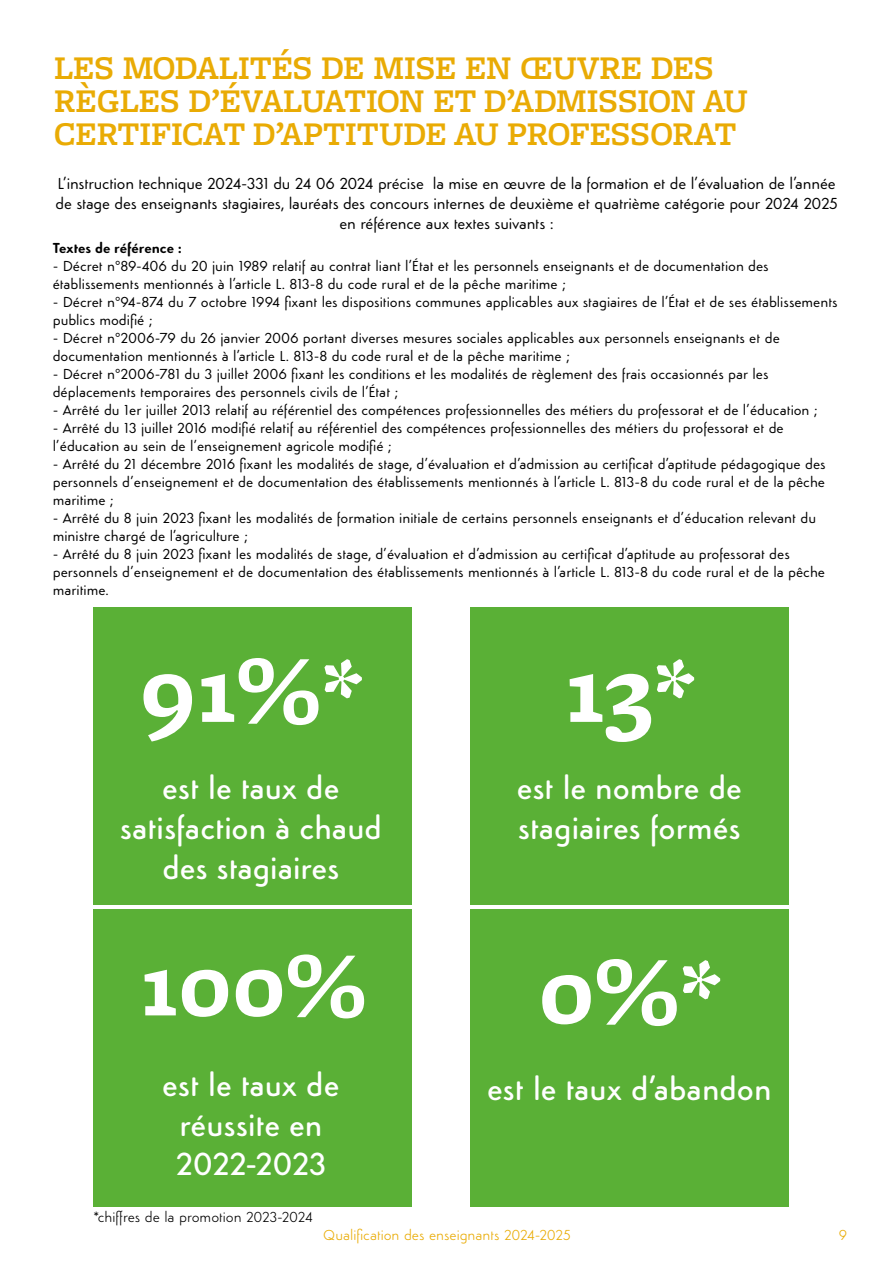
<style>
.page{position:relative;width:893px;height:1263px;background:#fff}
.page>*{position:absolute;margin:0;border:0;box-sizing:border-box;transform-origin:0 0}
.t1{font:700 97.5px "Freight Micro Pro";color:#fff}
.t2{font:700 93px "Freight Micro Pro";color:#fff}
.t3{font:600 34.5px/33px "Freight Macro Pro";color:#e9ab04}
.t4{font:500 33px/39.6px "Simplo Soft";letter-spacing:-.005em;color:#fff;text-align:center}
.t5{font:16.5px/19.8px "Simplo Soft";letter-spacing:-.01em;color:#000;text-align:center}
.t6{font:15px/18px "Simplo Soft";color:#000}
.t7{font:300 15px "Simplo Soft";letter-spacing:-.005em;color:#e9ab04}
.t8{font:300 15px "Simplo Soft";letter-spacing:-.005em;color:#000}
.t9{font:700 15px "Simplo Soft";letter-spacing:-.01em;color:#000}
</style>
<div class="page">
<div style="left:93px;top:607px;width:319px;height:298px;background:#5ab036"></div>
<div style="left:470px;top:607px;width:319px;height:298px;background:#5ab036"></div>
<div style="left:93px;top:909px;width:319px;height:297px;background:#5ab036"></div>
<div style="left:470px;top:909px;width:319px;height:297px;background:#5ab036"></div>
<h3 class="t3" style="left:54px;top:50px;width:695px">LES MODALITÉS DE MISE EN ŒUVRE DES<br>RÈGLES D’ÉVALUATION ET D’ADMISSION AU<br>CERTIFICAT D’APTITUDE AU PROFESSORAT</h3>
<p class="t5" style="left:55px;top:174px;width:784px">L’instruction technique 2024-331 du 24 06 2024 précise la mise en œuvre de la formation et de l’évaluation de l’année de stage des enseignants stagiaires, lauréats des concours internes de deuxième et quatrième catégorie pour 2024 2025 en référence aux textes suivants :</p>
<p class="t9" style="left:53px;top:239px;width:131px">Textes de référence :</p>
<p class="t6" style="left:53px;top:257px;width:717px">- Décret n°89-406 du 20 juin 1989 relatif au contrat liant l’État et les personnels enseignants et de documentation des établissements mentionnés à l’article L. 813-8 du code rural et de la pêche maritime ;</p>
<p class="t6" style="left:53px;top:293px;width:786px">- Décret n°94-874 du 7 octobre 1994 fixant les dispositions communes applicables aux stagiaires de l’État et de ses établissements publics modifié ;</p>
<p class="t6" style="left:53px;top:329px;width:729px">- Décret n°2006-79 du 26 janvier 2006 portant diverses mesures sociales applicables aux personnels enseignants et de documentation mentionnés à l’article L. 813-8 du code rural et de la pêche maritime ;</p>
<p class="t6" style="left:53px;top:365px;width:717px">- Décret n°2006-781 du 3 juillet 2006 fixant les conditions et les modalités de règlement des frais occasionnés par les déplacements temporaires des personnels civils de l’État ;</p>
<p class="t6" style="left:53px;top:401px;width:766px">- Arrêté du 1er juillet 2013 relatif au référentiel des compétences professionnelles des métiers du professorat et de l’éducation ;</p>
<p class="t6" style="left:53px;top:419px;width:733px">- Arrêté du 13 juillet 2016 modifié relatif au référentiel des compétences professionnelles des métiers du professorat et de l’éducation au sein de l’enseignement agricole modifié ;</p>
<p class="t6" style="left:53px;top:455px;width:774px;text-align:justify">- Arrêté du 21 décembre 2016 fixant les modalités de stage, d’évaluation et d’admission au certificat d’aptitude pédagogique des personnels d’enseignement et de documentation des établissements mentionnés à l’article L. 813-8 du code rural et de la pêche maritime ;</p>
<p class="t6" style="left:53px;top:509px;width:765px">- Arrêté du 8 juin 2023 fixant les modalités de formation initiale de certains personnels enseignants et d’éducation relevant du ministre chargé de l’agriculture ;</p>
<p class="t6" style="left:53px;top:545px;width:774px">- Arrêté du 8 juin 2023 fixant les modalités de stage, d’évaluation et d’admission au certificat d’aptitude au professorat des personnels d’enseignement et de documentation des établissements mentionnés à l’article L. 813-8 du code rural et de la pêche maritime.</p>
<h1 class="t1" style="left:140px;top:622px;width:224px">91%*</h1>
<h3 class="t4" style="left:120px;top:768px;width:264px">est le taux de satisfaction à chaud des stagiaires</h3>
<h2 class="t2" style="left:139px;top:920px;width:228px">100%</h2>
<h3 class="t4" style="left:162px;top:1065px;width:179px">est le taux de réussite en<br>2022-2023</h3>
<p class="t8" style="left:93px;top:1209px;width:221px">*chiffres de la promotion 2023-2024</p>
<h1 class="t1" style="left:564px;top:622px;width:132px">13*</h1>
<h3 class="t4" style="left:517px;top:768px;width:227px;text-align:left">est le nombre de stagiaires formés</h3>
<h1 class="t1" style="left:538px;top:923px;width:184px">0%*</h1>
<h3 class="t4" style="left:487px;top:1069px;width:286px">est le taux d’abandon</h3>
<p class="t7" style="left:323px;top:1227px;width:249px">Qualification des enseignants 2024-2025</p>
<p class="t7" style="left:839px;top:1227px;width:10px">9</p>
</div>
